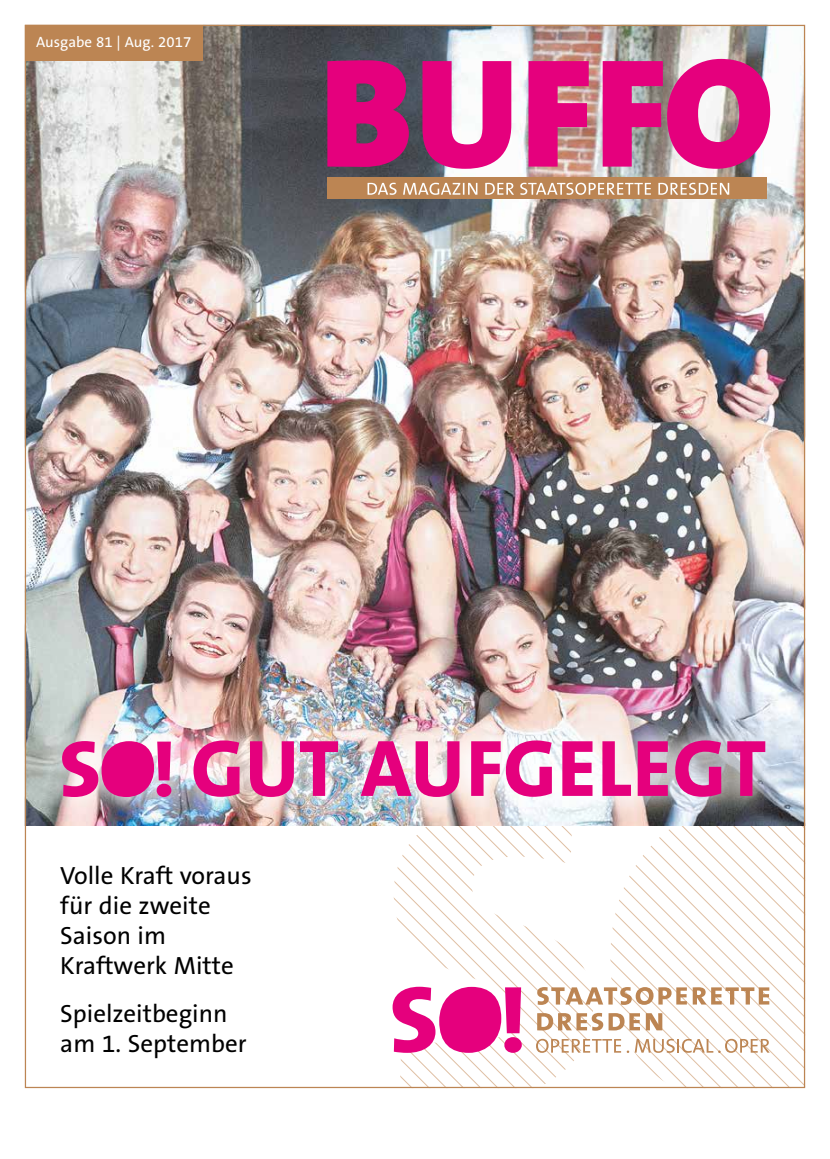
<style>
.page{position:relative;width:830px;height:1159px;background:#fff}
.page>*{position:absolute;margin:0;border:0;box-sizing:border-box;transform-origin:0 0}
.t1{font:800 80.88px "The Sans B W8";letter-spacing:.015em;color:#e5007d}
.t2{font:25px/30px "The Sans B W5 Plain";color:#000}
.t3{font:15px "The Sans B W5 Plain";color:#fff}
</style>
<div class="page">
<img style="left:24px;top:24px;width:782px;height:1065px">
<p class="t3" style="left:36px;top:33px;width:156px">Ausgabe 81 | Aug. 2017</p>
<h1 class="t1" style="left:191px;top:716px;width:576px">GUT AUFGELEGT</h1>
<p class="t2" style="left:60px;top:861px;width:193px">Volle Kraft voraus für die zweite<br>Saison im<br>Kraftwerk Mitte</p>
<p class="t2" style="left:60px;top:998px;width:188px">Spielzeitbeginn am 1. September</p>
</div>
